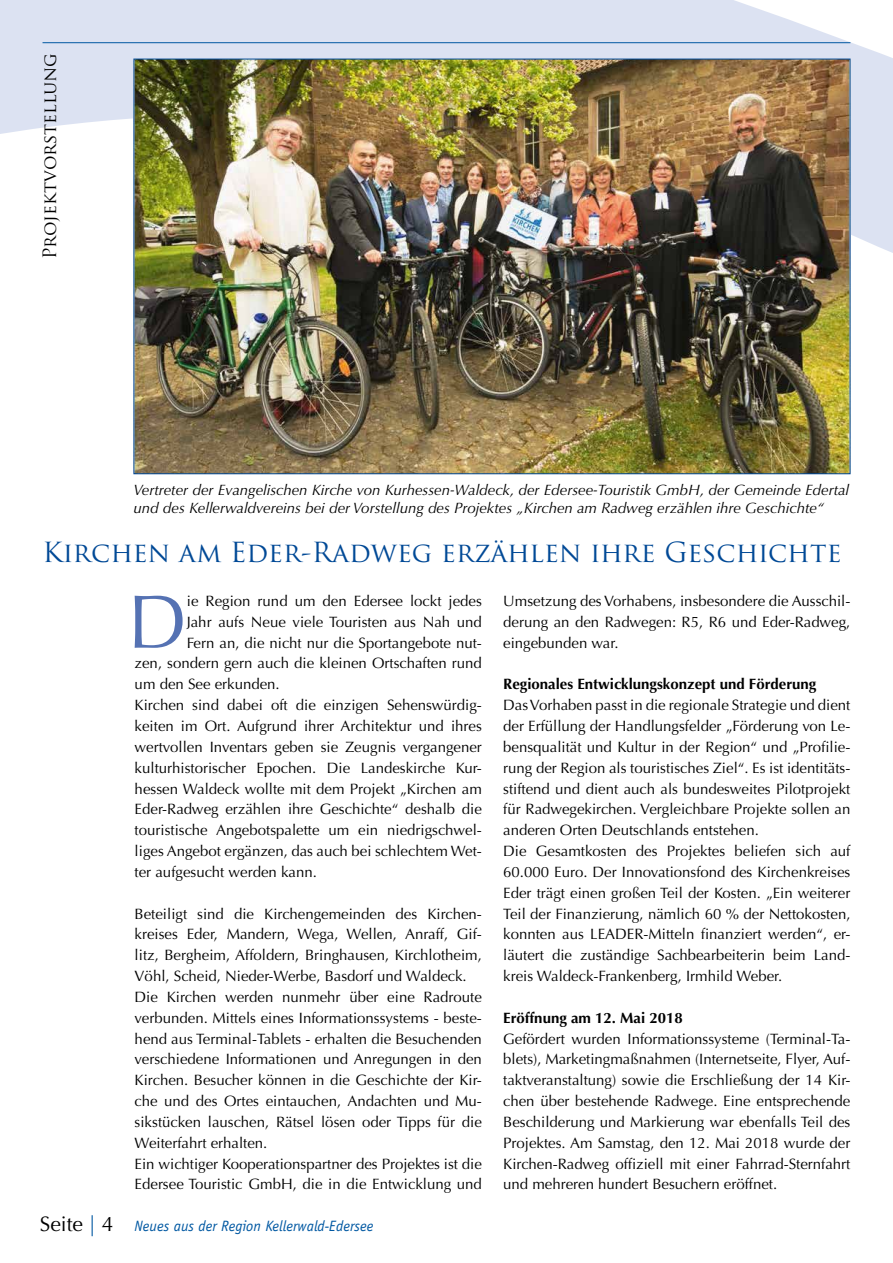
<style>
.page{position:relative;width:893px;height:1263px;background:#fff}
.page>*{position:absolute;margin:0;border:0;box-sizing:border-box;transform-origin:0 0}
.t1{font:75.9px "Optima";color:#5572b3}
.t2{font:27px "Trajan Pro";color:#004996}
.t3{font:18px "Trajan Pro";color:#000}
.t4{font:15px/20.9px "Optima";color:#000}
.t5{font:italic 15px/18px "Optima";color:#000}
.t6{font:700 15px "Optima";color:#000}
.t7{font:italic 15px "Officina Sans";color:#0058a2}
.s1{font-family:"Optima";font-style:normal;font-size:21px;color:#000}
.s2{font-family:"Optima";font-style:normal;font-size:21px}
</style>
<div class="page">
<svg style="left:0;top:0;width:893px;height:475px;fill:#dce2f2"></svg>
<img style="left:136px;top:61px;width:712px;height:411px">
<hr style="left:43px;top:42px;width:807px;height:1px;background:#0058a2">
<p class="t3" style="left:38px;top:259px;width:208px;rotate:-90deg">Projektvorstellung</p>
<p class="t5" style="left:134px;top:481px;width:717px">Vertreter der Evangelischen Kirche von Kurhessen-Waldeck, der Edersee-Touristik GmbH, der Gemeinde Edertal und des Kellerwaldvereins bei der Vorstellung des Projektes „Kirchen am Radweg erzählen ihre Geschichte“</p>
<h2 class="t2" style="left:43px;top:535px;width:800px">Kirchen am Eder-Radweg erzählen ihre Geschichte</h2>
<h1 class="t1" style="left:128px;top:578px;width:60px">D</h1>
<p class="t4" style="left:187px;top:591px;width:297px">ie Region rund um den Edersee lockt jedes</p>
<p class="t4" style="left:503px;top:591px;width:349px;text-align:justify">Umsetzung des Vorhabens, insbesondere die Ausschil&shy;derung an den Radwegen: R5, R6 und Eder-Radweg, eingebunden war.</p>
<p class="t6" style="left:503px;top:675px;width:315px">Regionales Entwicklungskonzept und Förderung</p>
<p class="t4" style="left:503px;top:695px;width:349px">Das Vorhaben passt in die regionale Strategie und dient der Erfüllung der Handlungsfelder „Förderung von Le&shy;bensqualität und Kultur in der Region“ und „Profilie&shy;rung der Region als touristisches Ziel“. Es ist identitäts&shy;stiftend und dient auch als bundesweites Pilotprojekt für Radwegekirchen. Vergleichbare Projekte sollen an anderen Orten Deutschlands entstehen.<br>Die Gesamtkosten des Projektes beliefen sich auf 60.000 Euro. Der Innovationsfond des Kirchenkreises Eder trägt einen großen Teil der Kosten. „Ein weiterer Teil der Finanzierung, nämlich 60 % der Nettokosten, konnten aus LEADER-Mitteln finanziert werden“, er&shy;läutert die zuständige Sachbearbeiterin beim Land&shy;kreis Waldeck-Frankenberg, Irmhild Weber.</p>
<p class="t6" style="left:503px;top:1009px;width:181px">Eröffnung am 12. Mai 2018</p>
<p class="t4" style="left:503px;top:1028px;width:349px;text-align:justify">Gefördert wurden Informationssysteme (Terminal-Ta&shy;blets), Marketingmaßnahmen (Internetseite, Flyer, Auf&shy;taktveranstaltung) sowie die Erschließung der 14 Kir&shy;chen über bestehende Radwege. Eine entsprechende Beschilderung und Markierung war ebenfalls Teil des Projektes. Am Samstag, den 12. Mai 2018 wurde der Kirchen-Radweg offiziell mit einer Fahrrad-Sternfahrt und mehreren hundert Besuchern eröffnet.</p>
<p class="t4" style="left:187px;top:611px;width:297px">Jahr aufs Neue viele Touristen aus Nah und</p>
<p class="t4" style="left:187px;top:632px;width:297px">Fern an, die nicht nur die Sportangebote nut-</p>
<p class="t4" style="left:135px;top:653px;width:349px">zen, sondern gern auch die kleinen Ortschaften rund</p>
<p class="t4" style="left:135px;top:674px;width:147px">um den See erkunden.</p>
<p class="t4" style="left:135px;top:695px;width:349px">Kirchen sind dabei oft die einzigen Sehenswürdig-</p>
<p class="t4" style="left:135px;top:716px;width:349px">keiten im Ort. Aufgrund ihrer Architektur und ihres</p>
<p class="t4" style="left:135px;top:736px;width:349px">wertvollen Inventars geben sie Zeugnis vergangener</p>
<p class="t4" style="left:135px;top:757px;width:349px">kulturhistorischer Epochen. Die Landeskirche Kur-</p>
<p class="t4" style="left:135px;top:778px;width:349px">hessen Waldeck wollte mit dem Projekt „Kirchen am</p>
<p class="t4" style="left:135px;top:799px;width:349px">Eder-Radweg erzählen ihre Geschichte“ deshalb die</p>
<p class="t4" style="left:135px;top:820px;width:349px">touristische Angebotspalette um ein niedrigschwel-</p>
<p class="t4" style="left:135px;top:841px;width:349px">liges Angebot ergänzen, das auch bei schlechtem Wet-</p>
<p class="t4" style="left:135px;top:861px;width:184px">ter aufgesucht werden kann.</p>
<p class="t4" style="left:135px;top:903px;width:349px">Beteiligt sind die Kirchengemeinden des Kirchen&shy;kreises Eder, Mandern, Wega, Wellen, Anraff, Gif&shy;litz, Bergheim, Affoldern, Bringhausen, Kirchlotheim, Vöhl, Scheid, Nieder-Werbe, Basdorf und Waldeck.<br>Die Kirchen werden nunmehr über eine Radroute verbunden. Mittels eines Informationssystems - beste&shy;hend aus Terminal-Tablets - erhalten die Besuchenden verschiedene Informationen und Anregungen in den Kirchen. Besucher können in die Geschichte der Kir&shy;che und des Ortes eintauchen, Andachten und Mu&shy;sikstücken lauschen, Rätsel lösen oder Tipps für die Weiterfahrt erhalten.<br>Ein wichtiger Kooperationspartner des Projektes ist die Edersee Touristic GmbH, die in die Entwicklung und</p>
<p class="t7" style="left:40px;top:1217px;width:335px"><span class="s1">Seite</span> <span class="s2">|</span> <span class="s1">4</span> Neues aus der Region Kellerwald-Edersee</p>
</div>
